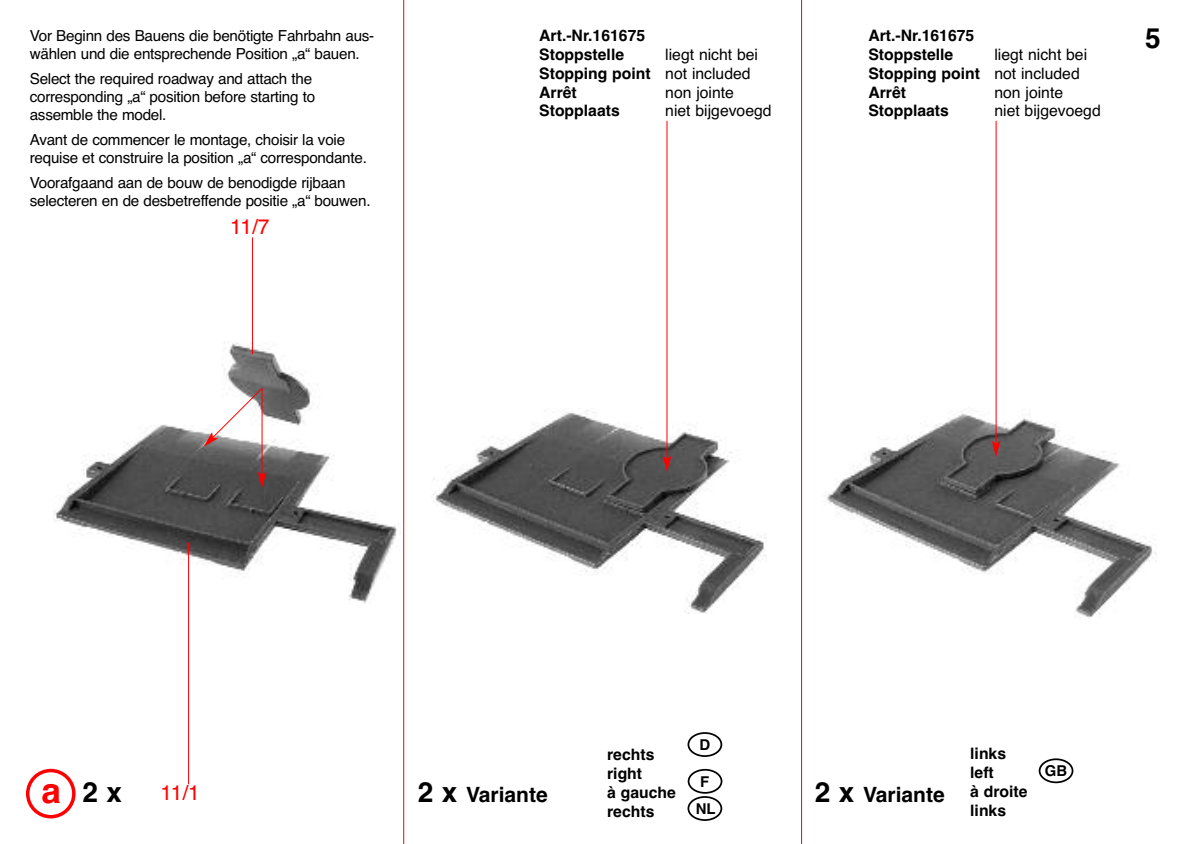
<style>
.page{position:relative;width:1191px;height:844px;background:#fff}
.page>*{position:absolute;margin:0;border:0;box-sizing:border-box;transform-origin:0 0}
.t1{font:700 35px "Helvetica";color:#f00}
.t2{font:700 28px "Helvetica";color:#000}
.t3{font:700 21px "Helvetica";color:#000}
.t4{font:21px "Helvetica";color:#f00}
.t5{font:15.75px/18.9px "Helvetica";color:#000}
.t6{font:700 15.75px/18.9px "Helvetica";color:#000}
.t7{font:15.22px/18.2px "Helvetica";letter-spacing:-.015em;color:#000}
.t8{font:700 14.88px "Helvetica";color:#000}
.s1{font-weight:700}
.s2{font-size:28px}
</style>
<div class="page">
<hr style="left:801px;top:0;width:1px;height:843px;background:#f00">
<img style="left:53px;top:341px;width:346px;height:262px">
<img style="left:433px;top:408px;width:333px;height:205px">
<img style="left:825px;top:407px;width:331px;height:211px">
<hr style="left:252px;top:237px;width:1px;height:117px;background:#f00">
<hr style="left:188px;top:542px;width:1px;height:242px;background:#f00">
<hr style="left:262px;top:388px;width:1px;height:86px;background:#f00">
<svg style="left:258px;top:471px;width:8px;height:17px"></svg>
<hr style="left:666px;top:121px;width:1px;height:337px;background:#f00">
<svg style="left:662px;top:455px;width:9px;height:17px"></svg>
<svg style="left:204px;top:387px;width:59px;height:59px"></svg>
<hr style="left:995px;top:121px;width:1px;height:322px;background:#f00">
<svg style="left:991px;top:440px;width:9px;height:17px"></svg>
<svg style="left:26px;top:768px;width:50px;height:50px"></svg>
<hr style="left:403px;top:0;width:1px;height:843px;background:#f00">
<svg style="left:687px;top:732px;width:35px;height:24px"></svg>
<svg style="left:1038px;top:758px;width:35px;height:25px"></svg>
<svg style="left:687px;top:768px;width:35px;height:52px"></svg>
<p class="t7" style="left:30px;top:26px;width:346px">Vor Beginn des Bauens die benötigte Fahrbahn aus&shy;wählen und die entsprechende Position „a“ bauen.</p>
<p class="t7" style="left:30px;top:69px;width:287px">Select the required roadway and attach the corresponding „a“ position before starting to assemble the model.</p>
<p class="t7" style="left:30px;top:130px;width:339px">Avant de commencer le montage, choisir la voie requise et construire la position „a“ correspondante.</p>
<p class="t7" style="left:30px;top:173px;width:342px">Voorafgaand aan de bouw de benodigde rijbaan selecteren en de desbetreffende positie „a“ bouwen.</p>
<h3 class="t4" style="left:230px;top:214px;width:41px">11/7</h3>
<p class="t6" style="left:539px;top:26px;width:107px">Art.-Nr.161675<br>Stoppstelle</p>
<p class="t5" style="left:539px;top:45px;width:220px;text-indent:126px">liegt nicht bei<br><span class="s1">Stopping point</span> not included<br><span class="s1">Arrêt</span></p>
<p class="t5" style="left:665px;top:83px;width:70px">non jointe</p>
<p class="t6" style="left:868px;top:26px;width:107px">Art.-Nr.161675<br>Stoppstelle</p>
<p class="t5" style="left:868px;top:45px;width:220px;text-indent:126px">liegt nicht bei<br><span class="s1">Stopping point</span> not included<br><span class="s1">Arrêt</span></p>
<p class="t5" style="left:994px;top:83px;width:70px">non jointe</p>
<h2 class="t2" style="left:1145px;top:22px;width:17px">5</h2>
<p class="t6" style="left:539px;top:101px;width:82px">Stopplaats</p>
<p class="t5" style="left:665px;top:101px;width:108px">niet bijgevoegd</p>
<p class="t6" style="left:868px;top:101px;width:82px">Stopplaats</p>
<p class="t5" style="left:994px;top:101px;width:108px">niet bijgevoegd</p>
<h1 class="t1" style="left:41px;top:770px;width:21px">a</h1>
<p class="t8" style="left:699px;top:735px;width:12px">D</p>
<p class="t8" style="left:700px;top:772px;width:11px">F</p>
<p class="t6" style="left:607px;top:744px;width:70px">rechts right<br>à gauche rechts</p>
<p class="t6" style="left:970px;top:743px;width:59px">links left<br>à droite links</p>
<h2 class="t2" style="left:82px;top:775px;width:41px">2 x</h2>
<h3 class="t3" style="left:418px;top:781px;width:131px"><span class="s2">2 x</span> Variante</h3>
<h3 class="t3" style="left:814px;top:781px;width:131px"><span class="s2">2 x</span> Variante</h3>
<h3 class="t4" style="left:160px;top:780px;width:41px">11/1</h3>
<p class="t8" style="left:695px;top:799px;width:21px">NL</p>
<p class="t8" style="left:1044px;top:762px;width:24px">GB</p>
</div>
